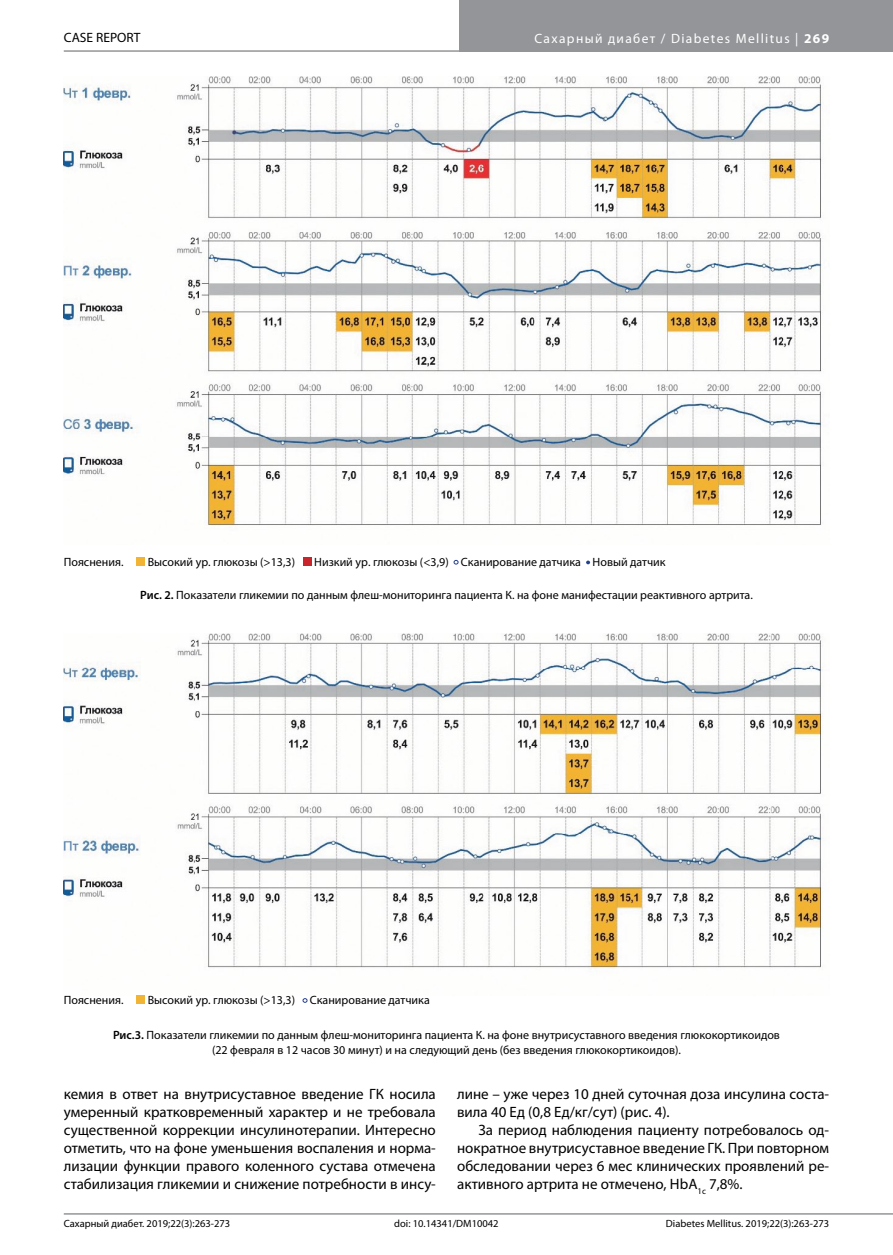
<style>
.page{position:relative;width:893px;height:1255px;background:#fff}
.page>*{position:absolute;margin:0;border:0;box-sizing:border-box;transform-origin:0 0}
.t1{font:15px/18px "Myriad Pro";color:#000;text-align:justify}
.t2{font:13.5px "Myriad Pro";letter-spacing:.1em;color:#fff}
.t3{font:13.5px "Myriad Pro";color:#000}
.t4{font:12px/14.4px "Myriad Pro";color:#000;text-align:center}
.t5{font:10.5px "Myriad Pro";color:#000}
.s1{font-weight:700}
.s2{font-weight:600}
</style>
<div class="page">
<hr style="left:64px;top:50px;width:829px;height:2px;background:#939598">
<hr style="left:64px;top:1213px;width:829px;height:1px;background:#939598">
<div style="left:459px;top:0;width:434px;height:51px;background:#939598"></div>
<img style="left:64px;top:77px;width:759px;height:449px">
<img style="left:64px;top:634px;width:759px;height:334px">
<div style="left:136px;top:557px;width:9px;height:9px;background:#f1b434"></div>
<div style="left:303px;top:557px;width:9px;height:9px;background:#c9252c"></div>
<svg style="left:454px;top:560px;width:4px;height:4px"></svg>
<svg style="left:586px;top:560px;width:4px;height:4px"></svg>
<div style="left:136px;top:995px;width:9px;height:9px;background:#f1b434"></div>
<svg style="left:303px;top:998px;width:4px;height:4px"></svg>
<p class="t3" style="left:64px;top:29px;width:78px">CASE REPORT</p>
<p class="t2" style="left:534px;top:30px;width:296px">Сахарный диабет / Diabetes Mellitus | <span class="s1">269</span></p>
<p class="t4" style="left:64px;top:554px;width:61px">Пояснения.</p>
<p class="t4" style="left:148px;top:554px;width:149px">Высокий ур. глюкозы (&gt;13,3)</p>
<p class="t4" style="left:314px;top:554px;width:353px">Низкий ур. глюкозы (&lt;3,9) Сканирование датчика Новый датчик</p>
<p class="t4" style="left:140px;top:587px;width:614px"><span class="s2">Рис. 2.</span> Показатели гликемии по данным флеш-мониторинга пациента К. на фоне манифестации реактивного артрита.</p>
<p class="t4" style="left:64px;top:992px;width:61px">Пояснения.</p>
<p class="t4" style="left:148px;top:992px;width:284px">Высокий ур. глюкозы (&gt;13,3) Сканирование датчика</p>
<p class="t4" style="left:113px;top:1027px;width:668px"><span class="s2">Рис.3.</span> Показатели гликемии по данным флеш-мониторинга пациента К. на фоне внутрисуставного введения глюкокортикоидов (22 февраля в 12 часов 30 минут) и на следующий день (без введения глюкокортикоидов).</p>
<p class="t1" style="left:64px;top:1084px;width:374px">кемия в ответ на внутрисуставное введение ГК носила умеренный кратковременный характер и не требовала существенной коррекции инсулинотерапии. Интересно отметить, что на фоне уменьшения воспаления и норма&shy;лизации функции правого коленного сустава отмечена стабилизация гликемии и снижение потребности в инсу-</p>
<p class="t1" style="left:457px;top:1084px;width:374px">лине – уже через 10 дней суточная доза инсулина соста&shy;вила 40 Ед (0,8 Ед/кг/сут) (рис. 4).</p>
<p class="t1" style="left:457px;top:1120px;width:374px;text-indent:21px">За период наблюдения пациенту потребовалось од&shy;нократное внутрисуставное введение ГК. При повторном обследовании через 6 мес клинических проявлений ре&shy;активного артрита не отмечено, HbA<sub>1c</sub> 7,8%.</p>
<p class="t5" style="left:64px;top:1216px;width:168px">Сахарный диабет. 2019;22(3):263-273</p>
<p class="t5" style="left:394px;top:1216px;width:106px">doi: 10.14341/DM10042</p>
<p class="t5" style="left:666px;top:1216px;width:165px">Diabetes Mellitus. 2019;22(3):263-273</p>
</div>
